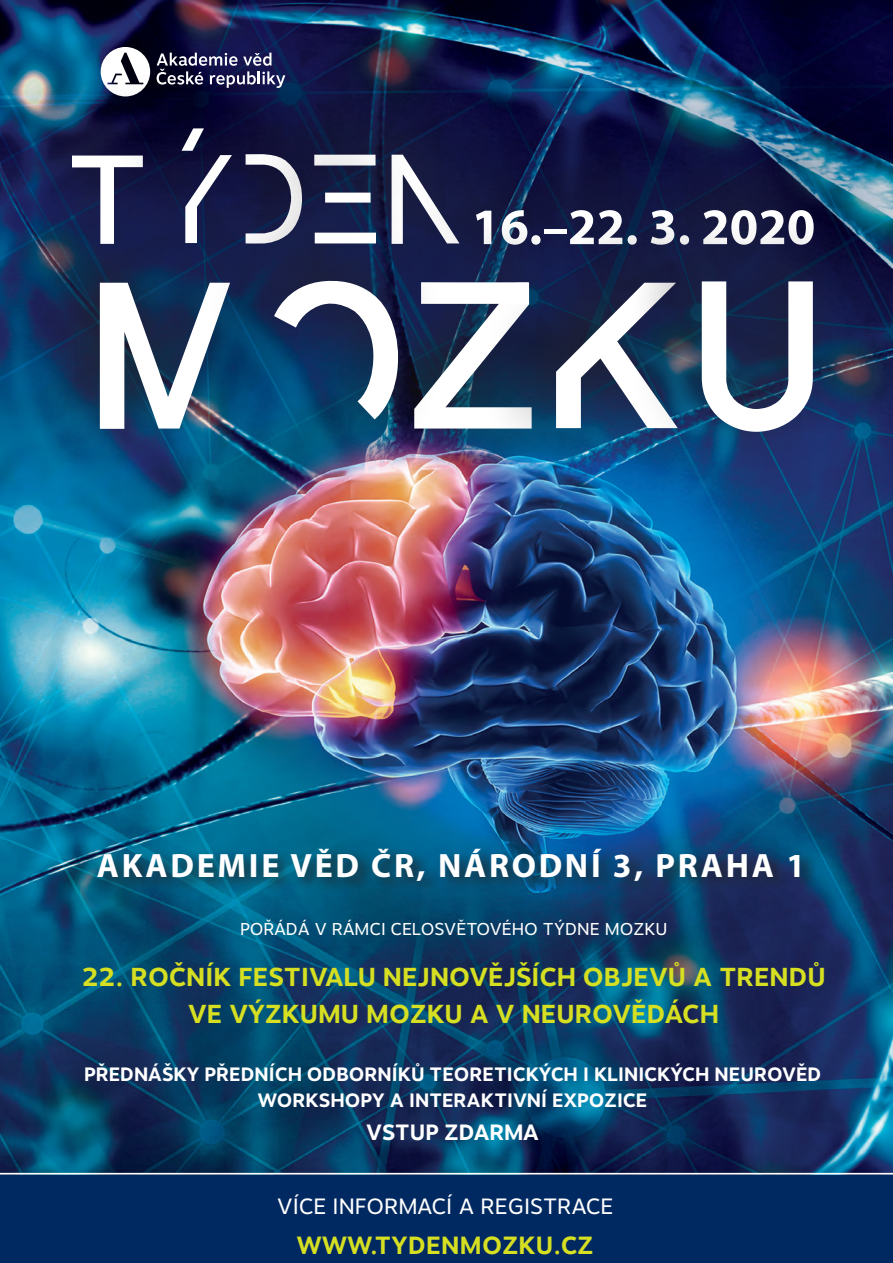
<style>
.page{position:relative;width:893px;height:1263px;background:#fff}
.page>*{position:absolute;margin:0;border:0;box-sizing:border-box;transform-origin:0 0}
.t1{font:700 51.45px "Myriad Pro";color:#fff}
.t2{font:700 33.9px "Myriad Pro";letter-spacing:.08em;color:#fff}
.t3{font:700 25.95px/37.5px "Motiva Sans";color:#d6df21;text-align:center}
.t4{font:700 24.9px "Motiva Sans";letter-spacing:.01em;color:#d6df21}
.t5{font:22.05px "Motiva Sans";color:#fff}
.t6{font:700 22.05px "Motiva Sans";color:#fff}
.t7{font:700 19.35px/26px "Motiva Sans";color:#fff;text-align:center}
.t8{font:17.25px "Motiva Sans";color:#fff}
</style>
<div class="page">
<img style="left:0;top:0;width:893px;height:1175px">
<div style="left:0;top:1175px;width:893px;height:88px;background:#002962"></div>
<div style="left:95px;top:844px;width:722px;height:52px;background:#231f20;opacity:.75"></div>
<svg style="left:0;top:40px;width:893px;height:388px;background:#113461"></svg>
<svg style="left:196px;top:451px;width:244px;height:21px;background:#396c8e"></svg>
<svg style="left:101px;top:47px;width:49px;height:34px"></svg>
<svg style="left:157px;top:53px;width:128px;height:28px;background:#4b4d75"></svg>
<svg style="left:503px;top:137px;width:351px;height:73px;background:#14254e"></svg>
<svg style="left:30px;top:278px;width:113px;height:187px;background:#0d3e6a"></svg>
<img style="left:347px;top:277px;width:225px;height:191px">
<svg style="left:487px;top:210px;width:145px;height:255px;background:#1c4f82"></svg>
<svg style="left:632px;top:209px;width:224px;height:259px;background:#152955"></svg>
<svg style="left:702px;top:281px;width:111px;height:151px"></svg>
<svg style="left:7px;top:81px;width:112px;height:197px;background:#203f69"></svg>
<svg style="left:72px;top:156px;width:16px;height:88px"></svg>
<svg style="left:414px;top:85px;width:89px;height:192px;background:#101441"></svg>
<svg style="left:414px;top:154px;width:46px;height:90px"></svg>
<svg style="left:143px;top:278px;width:138px;height:187px;background:#094b7a"></svg>
<svg style="left:100px;top:283px;width:110px;height:146px"></svg>
<svg style="left:440px;top:282px;width:46px;height:146px"></svg>
<svg style="left:486px;top:210px;width:138px;height:250px;background:#2d456a"></svg>
<svg style="left:556px;top:282px;width:122px;height:146px"></svg>
<svg style="left:210px;top:208px;width:230px;height:243px;background:#284c71"></svg>
<svg style="left:265px;top:282px;width:137px;height:152px"></svg>
<svg style="left:249px;top:81px;width:165px;height:78px;background:#111b46"></svg>
<svg style="left:250px;top:159px;width:164px;height:123px;background:#1d274f"></svg>
<svg style="left:267px;top:119px;width:141px;height:121px;background:#3e4160"></svg>
<svg style="left:314px;top:155px;width:62px;height:88px"></svg>
<svg style="left:116px;top:85px;width:151px;height:192px;background:#252750"></svg>
<svg style="left:119px;top:59px;width:121px;height:125px"></svg>
<svg style="left:88px;top:86px;width:151px;height:192px;background:#262c52"></svg>
<svg style="left:150px;top:128px;width:82px;height:116px;background:#303258"></svg>
<hr style="left:0;top:1173px;width:893px;height:1px;background:#fff">
<p class="t1" style="left:472px;top:198px;width:345px">16.–22. 3. 2020</p>
<p class="t2" style="left:97px;top:847px;width:710px">AKADEMIE VĚD ČR, NÁRODNÍ 3, PRAHA 1</p>
<p class="t8" style="left:240px;top:916px;width:429px">POŘÁDÁ V RÁMCI CELOSVĚTOVÉHO TÝDNE MOZKU</p>
<p class="t3" style="left:82px;top:958px;width:745px">22. ROČNÍK FESTIVALU NEJNOVĚJŠÍCH OBJEVŮ A TRENDŮ<br>VE VÝZKUMU MOZKU A V NEUROVĚDÁCH</p>
<p class="t7" style="left:84px;top:1061px;width:739px">PŘEDNÁŠKY PŘEDNÍCH ODBORNÍKŮ TEORETICKÝCH I KLINICKÝCH NEUROVĚD<br>WORKSHOPY A INTERAKTIVNÍ EXPOZICE</p>
<p class="t6" style="left:366px;top:1116px;width:175px">VSTUP ZDARMA</p>
<p class="t5" style="left:277px;top:1190px;width:338px">VÍCE INFORMACÍ A REGISTRACE</p>
<p class="t4" style="left:297px;top:1226px;width:298px">WWW.TYDENMOZKU.CZ</p>
</div>
